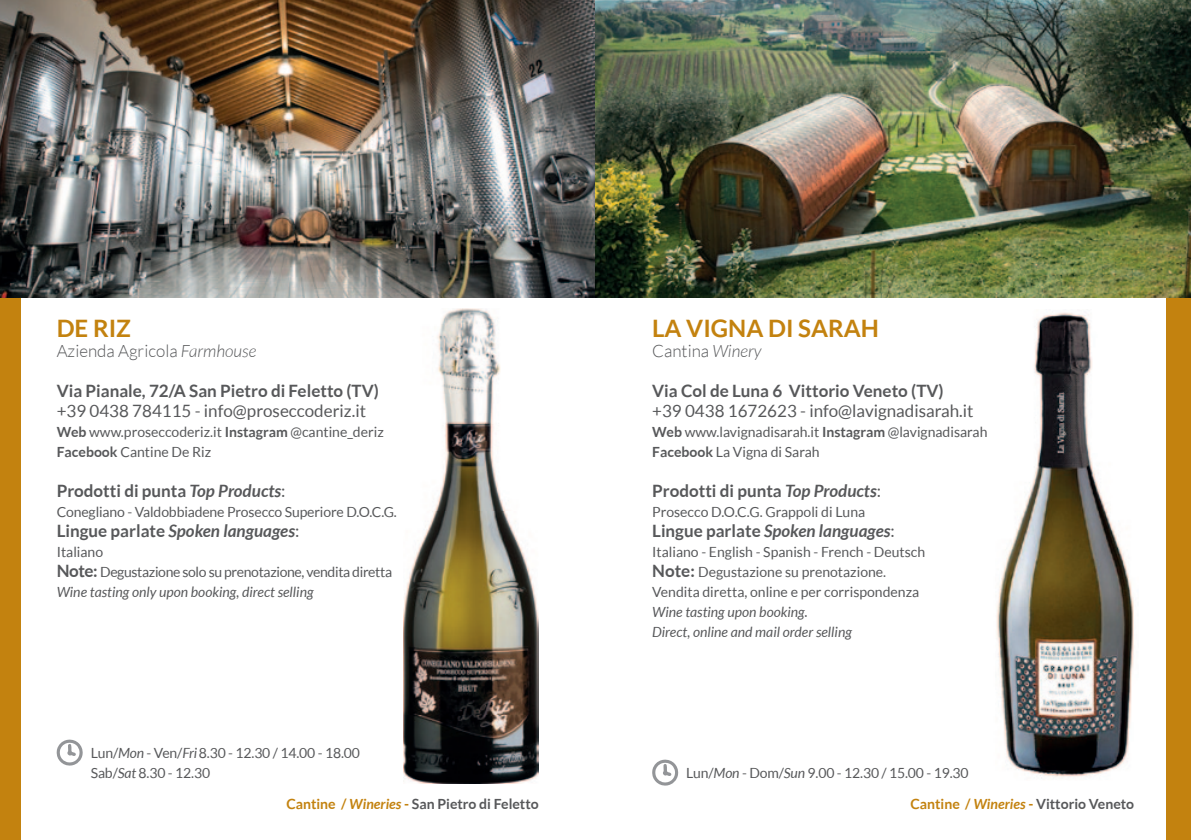
<style>
.page{position:relative;width:1191px;height:840px;background:#fff}
.page>*{position:absolute;margin:0;border:0;box-sizing:border-box;transform-origin:0 0}
.t1{font:700 24px "Lato";color:#c3820f}
.t2{font:700 17px "Lato";color:#57585a}
.t3{font:17px "Lato";color:#57585a}
.t4{font:italic 700 17px "Lato";color:#57585a}
.t5{font:300 17px "Lato";color:#57585a}
.t6{font:14px/20px "Lato";color:#57585a}
.t7{font:14px/20px "Lato";letter-spacing:-.025em;color:#57585a}
.t8{font:700 14px "Lato";color:#57585a}
.t9{font:italic 14px/20px "Lato";color:#57585a}
.s1{font-style:italic}
.s2{font-weight:700}
.s3{font-weight:400}
.s4{font-style:normal}
.s5{font-weight:400;font-style:normal}
.s6{font-weight:700;font-size:17px}
.s7{color:#c3820f}
.s8{font-style:italic;color:#c3820f}
</style>
<div class="page">
<div style="left:1166px;top:297px;width:25px;height:542px;background:#c3820f"></div>
<div style="left:0;top:297px;width:21px;height:542px;background:#c3820f"></div>
<img style="left:0;top:0;width:595px;height:297px">
<img style="left:403px;top:308px;width:135px;height:474px">
<svg style="left:56px;top:739px;width:27px;height:26px"></svg>
<img style="left:996px;top:312px;width:138px;height:465px">
<img style="left:595px;top:0;width:596px;height:297px">
<svg style="left:652px;top:759px;width:26px;height:26px"></svg>
<h1 class="t1" style="left:57px;top:314px;width:76px">DE RIZ</h1>
<p class="t5" style="left:57px;top:341px;width:201px">Azienda Agricola <span class="s1">Farmhouse</span></p>
<h1 class="t1" style="left:652px;top:314px;width:228px">LA VIGNA DI SARAH</h1>
<p class="t5" style="left:652px;top:341px;width:111px">Cantina <span class="s1">Winery</span></p>
<p class="t2" style="left:57px;top:381px;width:324px">Via Pianale, 72/A San Pietro di Feletto (TV)</p>
<p class="t3" style="left:57px;top:401px;width:311px">+39 0438 784115 - info@proseccoderiz.it</p>
<p class="t6" style="left:57px;top:422px;width:328px"><span class="s2">Web</span> www.proseccoderiz.it <span class="s2">Instagram</span> @cantine_deriz<br><span class="s2">Facebook</span> Cantine De Riz</p>
<p class="t2" style="left:57px;top:481px;width:230px">Prodotti di punta <span class="s1">Top Products</span><span class="s3">:</span></p>
<p class="t6" style="left:57px;top:502px;width:342px">Conegliano - Valdobbiadene Prosecco Superiore D.O.C.G.</p>
<p class="t4" style="left:57px;top:521px;width:244px"><span class="s4">Lingue parlate</span> Spoken languages<span class="s5">:</span></p>
<p class="t7" style="left:57px;top:542px;width:337px">Italiano<br><span class="s6">Note:</span> Degustazione solo su prenotazione, vendita diretta<br><span class="s1">Wine tasting only upon booking, direct selling</span></p>
<p class="t2" style="left:652px;top:381px;width:293px">Via Col de Luna 6 Vittorio Veneto (TV)</p>
<p class="t3" style="left:652px;top:401px;width:323px">+39 0438 1672623 - info@lavignadisarah.it</p>
<p class="t6" style="left:652px;top:422px;width:337px"><span class="s2">Web</span> www.lavignadisarah.it <span class="s2">Instagram</span> @lavignadisarah<br><span class="s2">Facebook</span> La Vigna di Sarah</p>
<p class="t2" style="left:652px;top:481px;width:230px">Prodotti di punta <span class="s1">Top Products</span><span class="s3">:</span></p>
<p class="t6" style="left:652px;top:502px;width:214px">Prosecco D.O.C.G. Grappoli di Luna</p>
<p class="t4" style="left:652px;top:521px;width:244px"><span class="s4">Lingue parlate</span> Spoken languages<span class="s5">:</span></p>
<p class="t6" style="left:652px;top:542px;width:274px">Italiano - English - Spanish - French - Deutsch<br><span class="s6">Note:</span> Degustazione su prenotazione.<br>Vendita diretta, online e per corrispondenza</p>
<p class="t9" style="left:652px;top:602px;width:201px">Wine tasting upon booking.<br>Direct, online and mail order selling</p>
<p class="t6" style="left:91px;top:742px;width:271px">Lun/<span class="s1">Mon</span> - Ven/<span class="s1">Fri</span> 8.30 - 12.30 / 14.00 - 18.00<br>Sab/<span class="s1">Sat</span> 8.30 - 12.30</p>
<p class="t6" style="left:686px;top:762px;width:284px">Lun/<span class="s1">Mon</span> - Dom/<span class="s1">Sun</span> 9.00 - 12.30 / 15.00 - 19.30</p>
<p class="t8" style="left:286px;top:795px;width:254px"><span class="s7">Cantine /</span> <span class="s8">Wineries</span> <span class="s7">-</span> San Pietro di Feletto</p>
<p class="t8" style="left:910px;top:795px;width:225px"><span class="s7">Cantine /</span> <span class="s8">Wineries</span> <span class="s7">-</span> Vittorio Veneto</p>
</div>
